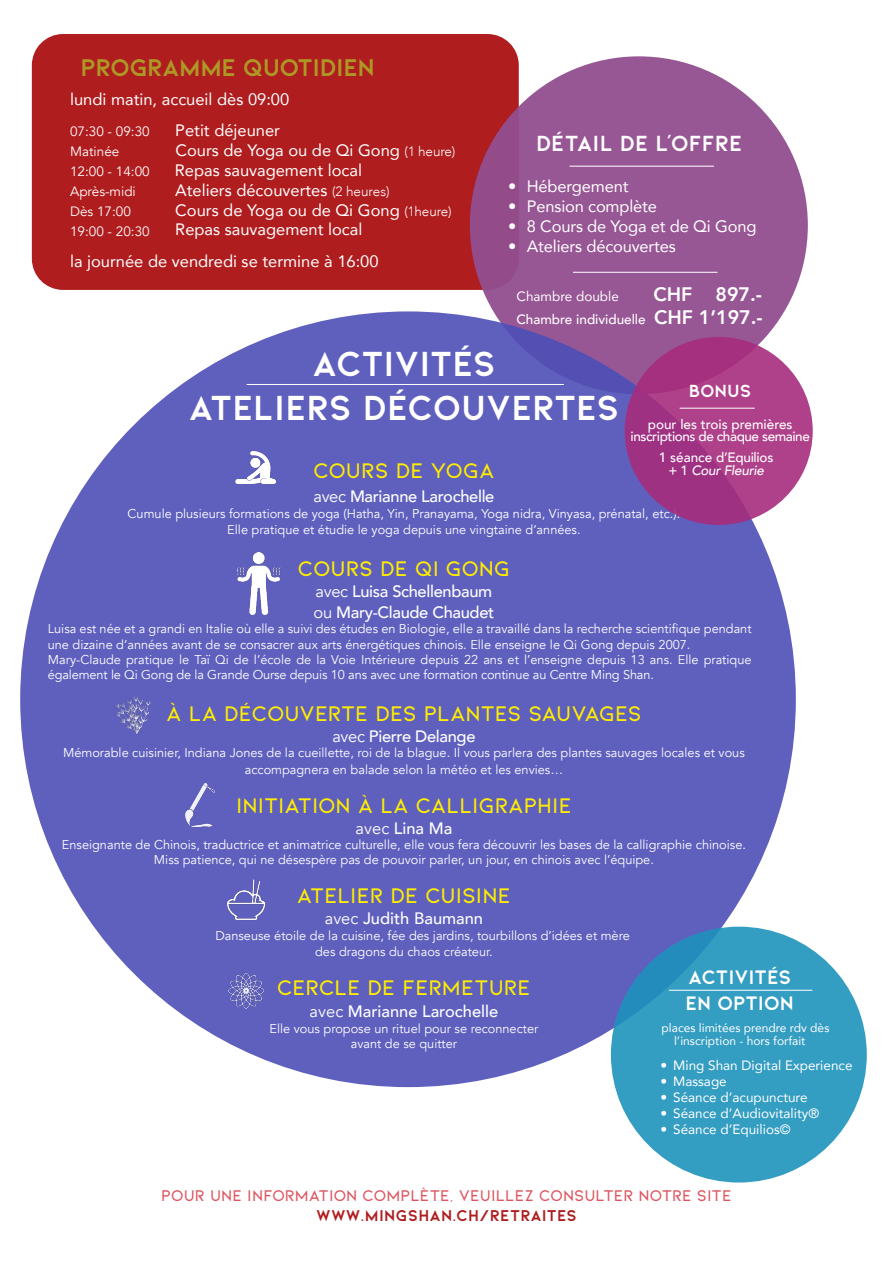
<style>
.page{position:relative;width:893px;height:1263px;background:#fff}
.page>*{position:absolute;margin:0;border:0;box-sizing:border-box;transform-origin:0 0}
.t1{font:700 36.75px/44.1px "Kiona";color:#fff;text-align:center}
.t2{font:700 25.5px "Kiona";letter-spacing:-.02em;color:#ae9825}
.t3{font:700 23.1px "Kiona";color:#fff}
.t4{font:600 22.5px "Kiona";color:#ffed00}
.t5{font:700 20.55px/25.5px "Kiona";color:#fff}
.t6{font:800 19.5px "Avenir";color:#fff}
.t7{font:700 18.6px "Kiona";letter-spacing:.005em;color:#fff}
.t8{font:16.5px/31.8px "Avenir";color:#fff}
.t9{font:500 16.5px/21px "Avenir";letter-spacing:-.02em;color:#fff}
.t10{font:600 16.5px "Kiona";color:#dd5660}
.t11{font:500 16.5px "Avenir";color:#fff}
.t12{font:700 16.5px "Kiona";letter-spacing:.01em;color:#af1d1f}
.t13{font:13.5px "Avenir";color:#fff}
.t14{font:13.5px "Avenir";color:#fff}
.t15{font:500 13.5px/12.3px "Avenir";letter-spacing:-.03em;color:#fff;text-align:center}
.t16{font:500 13.5px/13.6px "Avenir";letter-spacing:-.02em;color:#fff;text-align:center}
.t17{font:500 13.5px "Avenir";color:#fff}
.t18{font:12.75px/15.3px "Avenir";color:#fff;text-align:center}
.t19{font:12px/13.5px "Avenir";color:#fff}
.s1{font-weight:300;font-size:13.5px}
.s2{font-weight:800;font-size:19.5px}
.s3{font-style:italic}
.s4{font-weight:400}
</style>
<div class="page">
<div style="left:32px;top:34px;width:487px;height:256px;background:#af1d1f;border-radius:31px"></div>
<div style="left:470px;top:56px;width:338px;height:338px;background:#975795;border-radius:50%"></div>
<hr style="left:569px;top:166px;width:145px;height:1px;background:#fff">
<div style="left:20px;top:311px;width:776px;height:776px;background:#5f60be;border-radius:50%"></div>
<hr style="left:247px;top:384px;width:317px;height:1px;background:#fff">
<img style="left:226px;top:879px;width:40px;height:41px">
<img style="left:185px;top:784px;width:31px;height:44px">
<img style="left:237px;top:553px;width:44px;height:62px">
<img style="left:235px;top:451px;width:42px;height:34px">
<img style="left:228px;top:972px;width:37px;height:37px">
<img style="left:114px;top:696px;width:37px;height:38px">
<hr style="left:573px;top:272px;width:145px;height:1px;background:#fff">
<div style="left:625px;top:337px;width:188px;height:188px;background:linear-gradient(to right,#9e2e81,#b3478d);border-radius:50%"></div>
<hr style="left:680px;top:408px;width:75px;height:1px;background:#fff">
<div style="left:611px;top:927px;width:256px;height:255px;background:#349dc2;border-radius:50%"></div>
<hr style="left:669px;top:990px;width:143px;height:1px;background:#fff">
<h2 class="t2" style="left:81px;top:52px;width:296px">PROGRAMME QUOTIDIEN</h2>
<p class="t8" style="left:70px;top:83px;width:221px">lundi matin, accueil dès 09:00</p>
<p class="t14" style="left:70px;top:124px;width:81px">07:30 - 09:30</p>
<p class="t8" style="left:175px;top:114px;width:106px">Petit déjeuner</p>
<p class="t14" style="left:70px;top:144px;width:51px">Matinée</p>
<p class="t8" style="left:176px;top:134px;width:281px">Cours de Yoga ou de Qi Gong <span class="s1">(1 heure)</span></p>
<p class="t14" style="left:70px;top:163px;width:81px">12:00 - 14:00</p>
<p class="t8" style="left:175px;top:154px;width:189px">Repas sauvagement local</p>
<p class="t14" style="left:70px;top:183px;width:67px">Après-midi</p>
<p class="t8" style="left:175px;top:174px;width:216px">Ateliers découvertes <span class="s1">(2 heures)</span></p>
<p class="t14" style="left:70px;top:203px;width:62px">Dès 17:00</p>
<p class="t8" style="left:175px;top:194px;width:278px">Cours de Yoga ou de Qi Gong <span class="s1">(1heure)</span></p>
<p class="t14" style="left:70px;top:223px;width:81px">19:00 - 20:30</p>
<p class="t8" style="left:70px;top:213px;width:310px;text-indent:105px">Repas sauvagement local la journée de vendredi se termine à 16:00</p>
<h3 class="t3" style="left:536px;top:130px;width:208px">DÉTAIL DE L’OFFRE</h3>
<p class="t8" style="left:508px;top:170px;width:122px">• Hébergement</p>
<p class="t8" style="left:508px;top:190px;width:150px">• Pension complète</p>
<p class="t8" style="left:508px;top:210px;width:250px">• 8 Cours de Yoga et de Qi Gong</p>
<p class="t8" style="left:508px;top:230px;width:169px">• Ateliers découvertes</p>
<p class="t13" style="left:517px;top:286px;width:104px">Chambre double</p>
<h3 class="t6" style="left:653px;top:279px;width:110px">CHF 897.-</h3>
<p class="t17" style="left:516px;top:307px;width:248px">Chambre individuelle <span class="s2">CHF 1’197.-</span></p>
<h1 class="t1" style="left:188px;top:341px;width:433px">ACTIVITÉS<br>ATELIERS DÉCOUVERTES</h1>
<h3 class="t7" style="left:689px;top:380px;width:64px">BONUS</h3>
<p class="t15" style="left:631px;top:417px;width:181px">pour les trois premières inscriptions de chaque semaine</p>
<p class="t16" style="left:659px;top:449px;width:116px">1 séance d’Equilios + 1 <span class="s3">Cour Fleurie</span></p>
<h3 class="t4" style="left:313px;top:458px;width:183px">COURS DE YOGA</h3>
<p class="t9" style="left:313px;top:485px;width:183px"><span class="s4">avec</span> Marianne Larochelle</p>
<p class="t18" style="left:128px;top:505px;width:554px;line-height:16.2px">Cumule plusieurs formations de yoga (Hatha, Yin, Pranayama, Yoga nidra, Vinyasa, prénatal, etc.).<br>Elle pratique et étudie le yoga depuis une vingtaine d’années.</p>
<h3 class="t4" style="left:298px;top:556px;width:214px">COURS DE QI GONG</h3>
<p class="t9" style="left:314px;top:580px;width:182px"><span class="s4">avec</span> Luisa Schellenbaum <span class="s4">ou</span> Mary-Claude Chaudet</p>
<p class="t18" style="left:48px;top:621px;width:705px;text-align:left">Luisa est née et a grandi en Italie où elle a suivi des études en Biologie, elle a travaillé dans la recherche scientifique pendant une dizaine d’années avant de se consacrer aux arts énergétiques chinois. Elle enseigne le Qi Gong depuis 2007.<br>Mary-Claude pratique le Taï Qi de l’école de la Voie Intérieure depuis 22 ans et l’enseigne depuis 13 ans. Elle pratique également le Qi Gong de la Grande Ourse depuis 10 ans avec une formation continue au Centre Ming Shan.</p>
<h3 class="t4" style="left:166px;top:701px;width:477px">À LA DÉCOUVERTE DES PLANTES SAUVAGES</h3>
<p class="t9" style="left:332px;top:725px;width:145px"><span class="s4">avec</span> Pierre Delange</p>
<p class="t18" style="left:63px;top:745px;width:683px;line-height:16.2px">Mémorable cuisinier, Indiana Jones de la cueillette, roi de la blague. Il vous parlera des plantes sauvages locales et vous accompagnera en balade selon la météo et les envies…</p>
<h3 class="t4" style="left:236px;top:792px;width:337px">INITIATION À LA CALLIGRAPHIE</h3>
<p class="t9" style="left:356px;top:816px;width:98px"><span class="s4">avec</span> Lina Ma</p>
<p class="t18" style="left:62px;top:837px;width:685px">Enseignante de Chinois, traductrice et animatrice culturelle, elle vous fera découvrir les bases de la calligraphie chinoise.<br>Miss patience, qui ne désespère pas de pouvoir parler, un jour, en chinois avec l’équipe.</p>
<h3 class="t4" style="left:297px;top:883px;width:216px">ATELIER DE CUISINE</h3>
<p class="t11" style="left:325px;top:904px;width:160px"><span class="s4">avec</span> Judith Baumann</p>
<p class="t18" style="left:315px;top:928px;width:316px;text-align:left;text-indent:-100px">Danseuse étoile de la cuisine, fée des jardins, tourbillons d’idées et mère des dragons du chaos créateur.</p>
<h3 class="t4" style="left:277px;top:975px;width:255px">CERCLE DE FERMETURE</h3>
<p class="t11" style="left:310px;top:997px;width:190px"><span class="s4">avec</span> Marianne Larochelle</p>
<p class="t18" style="left:269px;top:1021px;width:270px">Elle vous propose un rituel pour se reconnecter avant de se quitter</p>
<h3 class="t5" style="left:686px;top:964px;width:110px">ACTIVITÉS<br>EN OPTION</h3>
<p class="t19" style="left:674px;top:1020px;width:157px;text-indent:-13px">places limitées prendre rdv dès l’inscription - hors forfait</p>
<p class="t13" style="left:661px;top:1054px;width:193px">• Ming Shan Digital Experience</p>
<p class="t13" style="left:661px;top:1070px;width:68px">• Massage</p>
<p class="t13" style="left:661px;top:1086px;width:149px">• Séance d’acupuncture</p>
<p class="t13" style="left:661px;top:1103px;width:160px">• Séance d’Audiovitality®</p>
<p class="t13" style="left:661px;top:1119px;width:132px">• Séance d’Equilios©</p>
<p class="t10" style="left:161px;top:1186px;width:572px">POUR UNE INFORMATION COMPLÈTE, VEUILLEZ CONSULTER NOTRE SITE</p>
<p class="t12" style="left:316px;top:1205px;width:262px">WWW.MINGSHAN.CH/RETRAITES</p>
</div>
